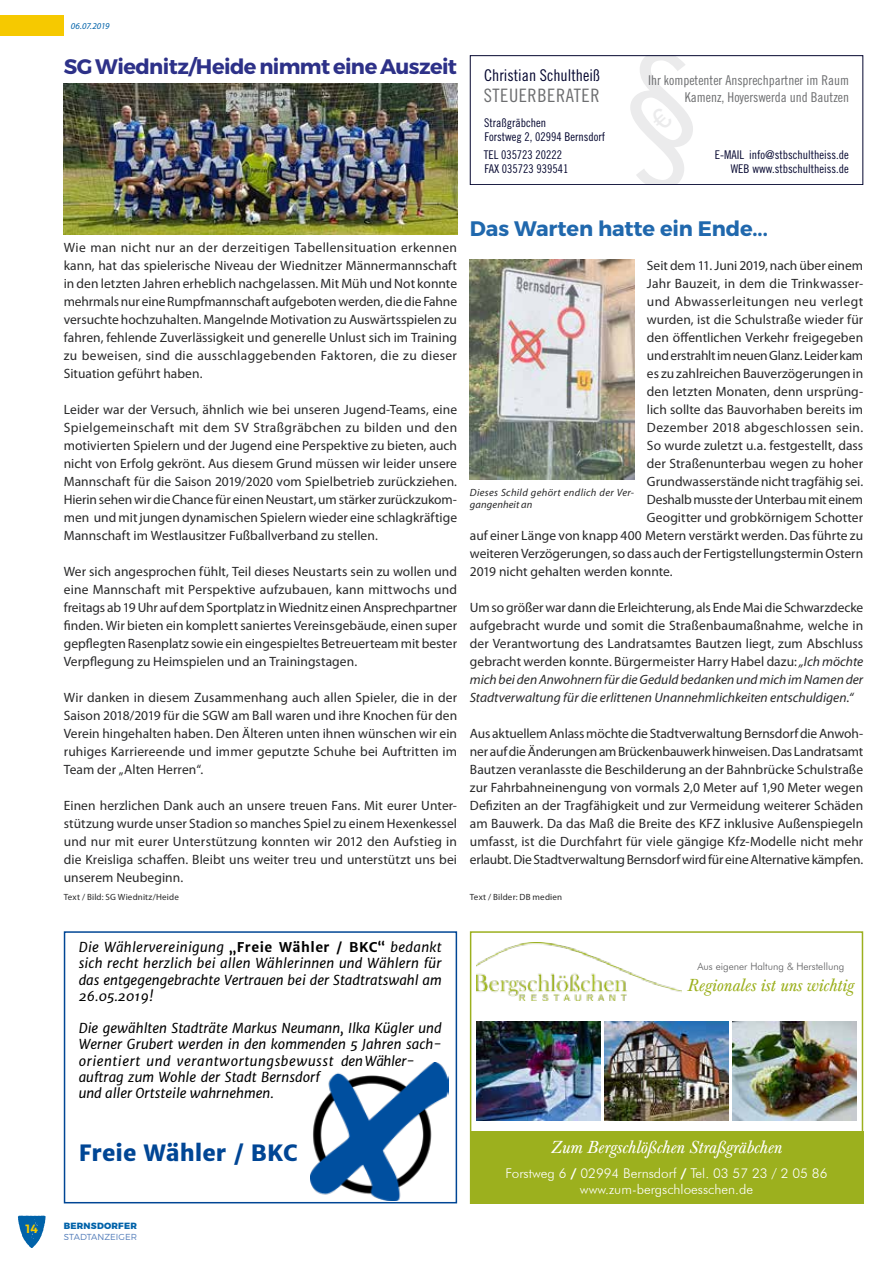
<style>
.page{position:relative;width:893px;height:1263px;background:#fff}
.page>*{position:absolute;margin:0;border:0;box-sizing:border-box;transform-origin:0 0}
.t1{font:800 22.5px "Merriweather Sans";color:#004695}
.t2{font:700 21px "Montserrat";letter-spacing:-.03em;color:#2d3188}
.t3{font:700 21px "Montserrat";letter-spacing:-.005em;color:#2068ad}
.t4{font:18.45px "Trade Gothic Cond Eighteen";letter-spacing:.03em;color:#6d6e70}
.t5{font:italic 18px "Baskerville Becker";color:#fff}
.t6{font:italic 18px "Baskerville Becker";color:#9cb01e}
.t7{font:16.2px "Trade Gothic Cond Eighteen";color:#04062f}
.t8{font:13.5px/18px "Myriad Pro";letter-spacing:.005em;color:#282829;text-align:justify}
.t9{font:italic 13.5px/16.2px "Merriweather Sans";color:#000;text-align:justify}
.t10{font:300 13.5px/16.2px "Futura BT";color:#fff;text-align:center}
.t11{font:13.5px "Myriad Pro";letter-spacing:-.015em;color:#282829}
.t12{font:13.5px/16.2px "Trade Gothic Cond Eighteen";color:#6d6e70;text-align:right}
.t13{font:13.5px "Myriad Pro";letter-spacing:.03em;color:#282829}
.t14{font:13.5px "Myriad Pro";letter-spacing:.025em;color:#282829}
.t15{font:12px/14.4px "Trade Gothic Cond Eighteen";color:#04062f}
.t16{font:600 12px "Montserrat";color:#f6cb00}
.t17{font:italic 10.5px/12.6px "Myriad Pro";letter-spacing:.03em;color:#282829}
.t18{font:300 10.2px "Futura BT";color:#58585a}
.t19{font:9px "Myriad Pro";letter-spacing:.02em;color:#282829}
.t20{font:800 9px "Montserrat";letter-spacing:.025em;color:#0062a9}
.t21{font:italic 9px "Myriad Pro";letter-spacing:-.015em;color:#0062a9}
.t22{font:300 8.7px "Montserrat";color:#527cb9}
.s1{font-style:italic}
.s2{font-weight:700;font-style:normal}
.s3{font-weight:700}
</style>
<div class="page">
<svg style="left:18px;top:1215px;width:28px;height:33px"></svg>
<div style="left:0;top:15px;width:64px;height:21px;background:#f6c900"></div>
<img style="left:476px;top:943px;width:205px;height:57px">
<div style="left:470px;top:1131px;width:393px;height:72px;background:#9cb01e"></div>
<img style="left:476px;top:1021px;width:125px;height:99px">
<img style="left:604px;top:1021px;width:125px;height:99px">
<img style="left:732px;top:1022px;width:125px;height:98px">
<div style="left:470px;top:931px;width:393px;height:272px;border:2px solid #9cb01e"></div>
<div style="left:470px;top:55px;width:393px;height:130px;border:1px solid #04062f"></div>
<img style="left:310px;top:1062px;width:139px;height:138px">
<div style="left:64px;top:931px;width:393px;height:272px;border:2px solid #004695"></div>
<img style="left:64px;top:84px;width:393px;height:150px">
<img style="left:470px;top:259px;width:164px;height:221px">
<p class="t21" style="left:71px;top:20px;width:40px">06.07.2019</p>
<h2 class="t2" style="left:64px;top:54px;width:395px">SG Wiednitz/Heide nimmt eine Auszeit</h2>
<p class="t7" style="left:484px;top:66px;width:118px">Christian Schultheiß</p>
<h3 class="t4" style="left:484px;top:84px;width:117px">STEUERBERATER</h3>
<p class="t15" style="left:484px;top:116px;width:122px;line-height:13.8px">Straßgräbchen<br>Forstweg 2, 02994 Bernsdorf</p>
<p class="t15" style="left:484px;top:147px;width:86px">TEL 035723 20222<br>FAX 035723 939541</p>
<p class="t15" style="left:715px;top:147px;width:135px;text-align:right">E-MAIL info@stbschultheiss.de<br>WEB www.stbschultheiss.de</p>
<p class="t12" style="left:648px;top:72px;width:202px">Ihr kompetenter Ansprechpartner im Raum<br>Kamenz, Hoyerswerda und Bautzen</p>
<p class="t8" style="left:64px;top:238px;width:395px">Wie man nicht nur an der derzeitigen Tabellensituation erkennen kann, hat das spielerische Niveau der Wiednitzer Männermannschaft in den letzten Jahren erheblich nachgelassen. Mit Müh und Not konnte mehrmals nur eine Rumpfmannschaft aufgeboten werden, die die Fahne versuchte hochzuhalten. Mangelnde Motivation zu Auswärtsspielen zu fahren, fehlende Zuverlässigkeit und generelle Unlust sich im Training zu beweisen, sind die ausschlaggebenden Faktoren, die zu dieser Situation geführt haben.</p>
<p class="t8" style="left:64px;top:400px;width:395px">Leider war der Versuch, ähnlich wie bei unseren Jugend-Teams, eine Spielgemeinschaft mit dem SV Straßgräbchen zu bilden und den motivierten Spielern und der Jugend eine Perspektive zu bieten, auch nicht von Erfolg gekrönt. Aus diesem Grund müssen wir leider unsere Mannschaft für die Saison 2019/2020 vom Spielbetrieb zurückziehen.<br>Hierin sehen wir die Chance für einen Neustart, um stärker zurückzukom&shy;men und mit jungen dynamischen Spielern wieder eine schlagkräftige Mannschaft im Westlausitzer Fußballverband zu stellen.</p>
<p class="t8" style="left:64px;top:562px;width:395px">Wer sich angesprochen fühlt, Teil dieses Neustarts sein zu wollen und eine Mannschaft mit Perspektive aufzubauen, kann mittwochs und freitags ab 19 Uhr auf dem Sportplatz in Wiednitz einen Ansprechpartner finden. Wir bieten ein komplett saniertes Vereinsgebäude, einen super gepflegten Rasenplatz sowie ein eingespieltes Betreuerteam mit bester Verpflegung zu Heimspielen und an Trainingstagen.</p>
<p class="t8" style="left:64px;top:688px;width:395px">Wir danken in diesem Zusammenhang auch allen Spieler, die in der Saison 2018/2019 für die SGW am Ball waren und ihre Knochen für den Verein hingehalten haben. Den Älteren unten ihnen wünschen wir ein ruhiges Karriereende und immer geputzte Schuhe bei Auftritten im Team der „Alten Herren“.</p>
<p class="t8" style="left:64px;top:796px;width:395px">Einen herzlichen Dank auch an unsere treuen Fans. Mit eurer Unter&shy;stützung wurde unser Stadion so manches Spiel zu einem Hexenkessel und nur mit eurer Unterstützung konnten wir 2012 den Aufstieg in die Kreisliga schaffen. Bleibt uns weiter treu und unterstützt uns bei unserem Neubeginn.</p>
<p class="t19" style="left:64px;top:891px;width:117px">Text / Bild: SG Wiednitz/Heide</p>
<h2 class="t3" style="left:470px;top:216px;width:299px">Das Warten hatte ein Ende...</h2>
<p class="t8" style="left:647px;top:256px;width:218px">Seit dem 11. Juni 2019, nach über einem</p>
<p class="t8" style="left:647px;top:274px;width:218px">Jahr Bauzeit, in dem die Trinkwasser-</p>
<p class="t13" style="left:647px;top:293px;width:218px">und Abwasserleitungen neu verlegt</p>
<p class="t8" style="left:647px;top:310px;width:218px">wurden, ist die Schulstraße wieder für</p>
<p class="t8" style="left:647px;top:328px;width:218px">den öffentlichen Verkehr freigegeben</p>
<p class="t11" style="left:647px;top:347px;width:218px">und erstrahlt im neuen Glanz. Leider kam</p>
<p class="t8" style="left:647px;top:364px;width:218px">es zu zahlreichen Bauverzögerungen in</p>
<p class="t8" style="left:647px;top:382px;width:218px">den letzten Monaten, denn ursprüng-</p>
<p class="t8" style="left:647px;top:400px;width:218px">lich sollte das Bauvorhaben bereits im</p>
<p class="t14" style="left:647px;top:419px;width:218px">Dezember 2018 abgeschlossen sein.</p>
<p class="t8" style="left:647px;top:436px;width:218px">So wurde zuletzt u.a. festgestellt, dass</p>
<p class="t8" style="left:647px;top:454px;width:218px">der Straßenunterbau wegen zu hoher</p>
<p class="t8" style="left:647px;top:472px;width:218px">Grundwasserstände nicht tragfähig sei.</p>
<p class="t11" style="left:647px;top:491px;width:218px">Deshalb musste der Unterbau mit einem</p>
<p class="t8" style="left:647px;top:508px;width:218px">Geogitter und grobkörnigem Schotter</p>
<p class="t8" style="left:470px;top:526px;width:395px">auf einer Länge von knapp 400 Metern verstärkt werden. Das führte zu</p>
<p class="t8" style="left:470px;top:544px;width:395px">weiteren Verzögerungen, so dass auch der Fertigstellungstermin Ostern</p>
<p class="t8" style="left:470px;top:562px;width:204px">2019 nicht gehalten werden konnte.</p>
<p class="t8" style="left:470px;top:598px;width:395px">Um so größer war dann die Erleichterung, als Ende Mai die Schwarzdecke aufgebracht wurde und somit die Straßenbaumaßnahme, welche in der Verantwortung des Landratsamtes Bautzen liegt, zum Abschluss gebracht werden konnte. Bürgermeister Harry Habel dazu: <span class="s1">„Ich möchte mich bei den Anwohnern für die Geduld bedanken und mich im Namen der Stadtverwaltung für die erlittenen Unannehmlichkeiten entschuldigen.“</span></p>
<p class="t8" style="left:470px;top:724px;width:395px">Aus aktuellem Anlass möchte die Stadtverwaltung Bernsdorf die Anwoh&shy;ner auf die Änderungen am Brückenbauwerk hinweisen. Das Landratsamt Bautzen veranlasste die Beschilderung an der Bahnbrücke Schulstraße zur Fahrbahneinengung von vormals 2,0 Meter auf 1,90 Meter wegen Defiziten an der Tragfähigkeit und zur Vermeidung weiterer Schäden am Bauwerk. Da das Maß die Breite des KFZ inklusive Außenspiegeln umfasst, ist die Durchfahrt für viele gängige Kfz-Modelle nicht mehr erlaubt. Die Stadtverwaltung Bernsdorf wird für eine Alternative kämpfen.</p>
<p class="t19" style="left:470px;top:891px;width:94px">Text / Bilder: DB medien</p>
<p class="t17" style="left:470px;top:486px;width:166px">Dieses Schild gehört endlich der Ver&shy;gangenheit an</p>
<p class="t9" style="left:79px;top:939px;width:365px">Die Wählervereinigung <span class="s2">„Freie Wähler / BKC“</span> bedankt sich recht herzlich bei allen Wählerinnen und Wählern für das entgegengebrachte Vertrauen bei der Stadtratswahl am 26.05.2019!</p>
<p class="t9" style="left:79px;top:1020px;width:365px;text-align:left">Die gewählten Stadträte Markus Neumann, Ilka Kügler und Werner Grubert werden in den kommenden 5 Jahren sach&shy;orientiert und verantwortungsbewusst den Wähler&shy;auftrag zum Wohle der Stadt Bernsdorf<br>und aller Ortsteile wahrnehmen.</p>
<p class="t18" style="left:697px;top:960px;width:148px">Aus eigener Haltung &amp; Herstellung</p>
<h3 class="t6" style="left:687px;top:975px;width:168px">Regionales ist uns wichtig</h3>
<h1 class="t1" style="left:79px;top:1138px;width:220px">Freie Wähler / BKC</h1>
<p class="t16" style="left:26px;top:1221px;width:14px">14</p>
<p class="t20" style="left:64px;top:1220px;width:75px">BERNSDORFER</p>
<p class="t22" style="left:64px;top:1231px;width:75px">STADTANZEIGER</p>
<h3 class="t5" style="left:551px;top:1137px;width:233px">Zum Bergschlößchen Straßgräbchen</h3>
<p class="t10" style="left:506px;top:1165px;width:323px">Forstweg 6 <span class="s3">/</span> 02994 Bernsdorf <span class="s3">/</span> Tel. 03 57 23 / 2 05 86 www.zum-bergschloesschen.de</p>
</div>
